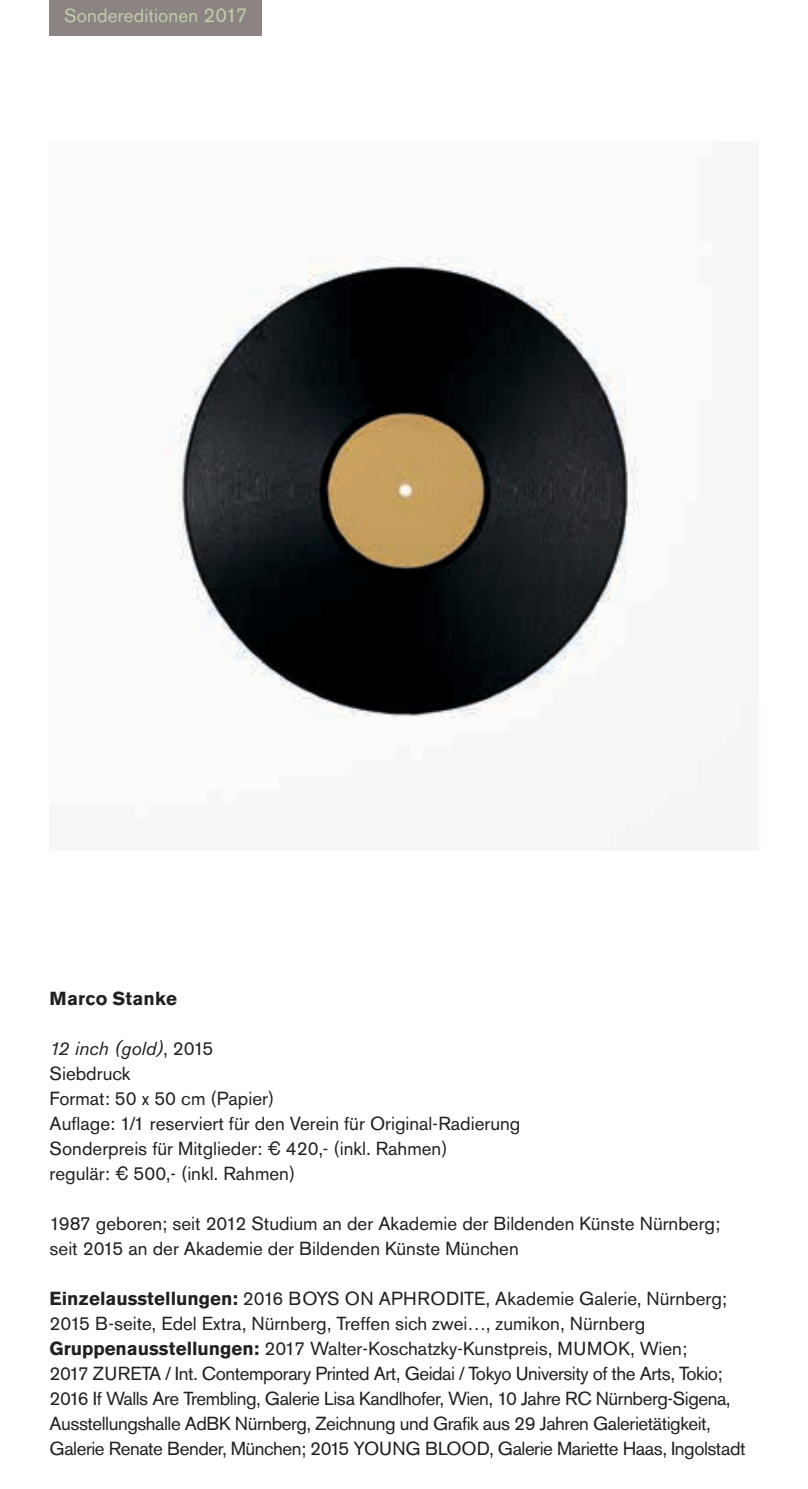
<style>
.page{position:relative;width:808px;height:1489px;background:#fff}
.page>*{position:absolute;margin:0;border:0;box-sizing:border-box;transform-origin:0 0}
.t1{font:18.75px/25px "Akzidenz Grotesk BQ";letter-spacing:-.025em;color:#231f20}
.t2{font:18.75px/25px "Akzidenz Grotesk BQ";color:#231f20}
.t3{font:18.75px "Akzidenz Grotesk BQ";letter-spacing:.01em;color:#c2cdad}
.t4{font:700 18.75px "Akzidenz Grotesk BQ";letter-spacing:.01em;color:#231f20}
.s1{font-size:20px}
.s2{font-style:italic}
.s3{font-family:"Helvetica"}
.s4{font-weight:700}
</style>
<div class="page">
<div style="left:50px;top:0;width:212px;height:36px;background:#8b8482"></div>
<img style="left:178px;top:256px;width:581px;height:594px">
<p class="t3" style="left:64px;top:5px;width:185px">Sondereditionen <span class="s1">2017</span></p>
<p class="t4" style="left:50px;top:987px;width:129px">Marco Stanke</p>
<p class="t2" style="left:50px;top:1036px;width:472px"><span class="s2">12 inch (gold)</span>, 2015<br>Siebdruck<br>Format: 50 x 50 cm (Papier)<br>Auflage: 1/1 reserviert für den Verein für Original-Radierung Sonderpreis für Mitglieder: <span class="s3">€</span> 420,- (inkl. Rahmen)<br>regulär: <span class="s3">€</span> 500,- (inkl. Rahmen)</p>
<p class="t2" style="left:50px;top:1211px;width:672px">1987 geboren; seit 2012 Studium an der Akademie der Bildenden Künste Nürnberg; seit 2015 an der Akademie der Bildenden Künste München</p>
<p class="t1" style="left:50px;top:1286px;width:697px"><span class="s4">Einzelausstellungen:</span> 2016 BOYS ON APHRODITE, Akademie Galerie, Nürnberg; 2015 B-seite, Edel Extra, Nürnberg, Treffen sich zwei…, zumikon, Nürnberg <span class="s4">Gruppenausstellungen:</span> 2017 Walter-Koschatzky-Kunstpreis, MUMOK, Wien;<br>2017 ZURETA / Int. Contemporary Printed Art, Geidai / Tokyo University of the Arts, Tokio; 2016 If Walls Are Trembling, Galerie Lisa Kandlhofer, Wien, 10 Jahre RC Nürnberg-Sigena, Ausstellungshalle AdBK Nürnberg, Zeichnung und Grafik aus 29 Jahren Galerietätigkeit, Galerie Renate Bender, München; 2015 YOUNG BLOOD, Galerie Mariette Haas, Ingolstadt</p>
</div>
